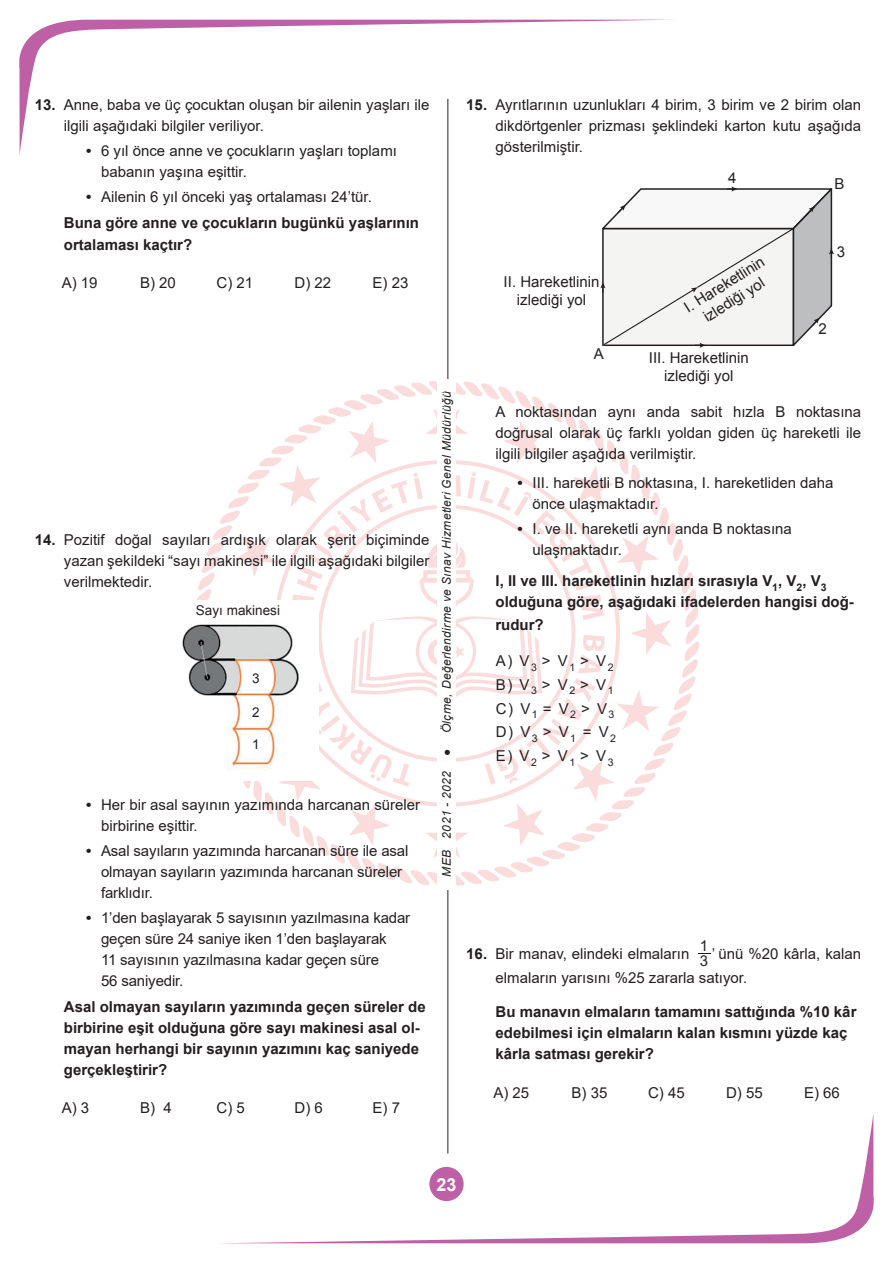
<style>
.page{position:relative;width:893px;height:1263px;background:#fff}
.page>*{position:absolute;margin:0;border:0;box-sizing:border-box;transform-origin:0 0}
.t1{font:700 18px "Arial";color:#fff}
.t2{font:15px/21px "Arial";color:#231f20}
.t3{font:700 15px/21px "Arial";color:#231f20}
.t4{font:13.5px "Arial";color:#231f20}
.t5{font:italic 12px "Arial";letter-spacing:.03em;color:#231f20}
.s1{font-weight:700}
.s2{font-weight:400}
</style>
<div class="page">
<svg style="left:19px;top:20px;width:631px;height:135px"></svg>
<svg style="left:243px;top:1113px;width:631px;height:130px"></svg>
<svg style="left:187px;top:374px;width:519px;height:518px"></svg>
<hr style="left:447px;top:99px;width:1px;height:1054px;background:#231f20">
<div style="left:437px;top:379px;width:19px;height:510px;background:#fff"></div>
<img style="left:182px;top:601px;width:136px;height:179px">
<svg style="left:600px;top:186px;width:234px;height:162px"></svg>
<svg style="left:698px;top:953px;width:12px;height:1px"></svg>
<p class="t2" style="left:64px;top:94px;width:367px;text-indent:-29px"><span class="s1">13.</span> Anne, baba ve üç çocuktan oluşan bir ailenin yaşları ile ilgili aşağıdaki bilgiler veriliyor.</p>
<p class="t2" style="left:101px;top:140px;width:297px;text-indent:-15px"><span class="s1">•</span> 6 yıl önce anne ve çocukların yaşları toplamı babanın yaşına eşittir.</p>
<p class="t3" style="left:64px;top:185px;width:357px;line-height:25.2px;text-indent:22px">• <span class="s2">Ailenin 6 yıl önceki yaş ortalaması 24’tür.<br></span>Buna göre anne ve çocukların bugünkü yaşlarının</p>
<p class="t3" style="left:64px;top:234px;width:130px">ortalaması kaçtır?</p>
<p class="t2" style="left:62px;top:272px;width:37px">A) 19</p>
<p class="t2" style="left:140px;top:272px;width:37px">B) 20</p>
<p class="t2" style="left:216px;top:272px;width:38px">C) 21</p>
<p class="t2" style="left:294px;top:272px;width:38px">D) 22</p>
<p class="t2" style="left:372px;top:272px;width:37px">E) 23</p>
<p class="t2" style="left:64px;top:529px;width:367px;text-align:justify;text-indent:-29px"><span class="s1">14.</span> Pozitif doğal sayıları ardışık olarak şerit biçiminde yazan şekildeki “sayı makinesi” ile ilgili aşağıdaki bilgiler verilmektedir.</p>
<p class="t4" style="left:196px;top:601px;width:86px">Sayı makinesi</p>
<p class="t4" style="left:252px;top:670px;width:9px">3</p>
<p class="t4" style="left:252px;top:703px;width:9px">2</p>
<p class="t4" style="left:252px;top:736px;width:9px">1</p>
<p class="t2" style="left:101px;top:794px;width:321px;text-indent:-15px"><span class="s1">•</span> Her bir asal sayının yazımında harcanan süreler birbirine eşittir.</p>
<p class="t2" style="left:101px;top:840px;width:309px;text-indent:-15px"><span class="s1">•</span> Asal sayıların yazımında harcanan süre ile asal olmayan sayıların yazımında harcanan süreler farklıdır.</p>
<p class="t2" style="left:101px;top:907px;width:311px;text-indent:-15px"><span class="s1">•</span> 1’den başlayarak 5 sayısının yazılmasına kadar geçen süre 24 saniye iken 1’den başlayarak<br>11 sayısının yazılmasına kadar geçen süre<br>56 saniyedir.</p>
<p class="t3" style="left:64px;top:996px;width:363px">Asal olmayan sayıların yazımında geçen süreler de birbirine eşit olduğuna göre sayı makinesi asal ol&shy;mayan herhangi bir sayının yazımını kaç saniyede gerçekleştirir?</p>
<p class="t2" style="left:62px;top:1097px;width:29px">A) 3</p>
<p class="t2" style="left:140px;top:1097px;width:33px">B) 4</p>
<p class="t2" style="left:216px;top:1097px;width:30px">C) 5</p>
<p class="t2" style="left:294px;top:1097px;width:30px">D) 6</p>
<p class="t2" style="left:372px;top:1097px;width:29px">E) 7</p>
<p class="t5" style="left:439px;top:756px;width:366px;rotate:-90deg">● Ölçme, Değerlendirme ve Sınav Hizmetleri Genel Müdürlüğü</p>
<p class="t5" style="left:439px;top:877px;width:107px;rotate:-90deg">MEB 2021 - 2022</p>
<p class="t2" style="left:495px;top:94px;width:367px;text-align:justify;text-indent:-29px"><span class="s1">15.</span> Ayrıtlarının uzunlukları 4 birim, 3 birim ve 2 birim olan dikdörtgenler prizması şeklindeki karton kutu aşağıda gösterilmiştir.</p>
<p class="t2" style="left:504px;top:273px;width:97px;line-height:18px;text-align:center">II. Hareketlinin izlediği yol</p>
<p class="t2" style="left:594px;top:344px;width:12px">A</p>
<p class="t2" style="left:728px;top:167px;width:10px">4</p>
<p class="t2" style="left:681px;top:301px;width:93px;line-height:18px;text-align:center;rotate:-32deg">I. Hareketlinin izlediği yol</p>
<p class="t2" style="left:649px;top:348px;width:102px;line-height:18px;text-align:center">III. Hareketlinin izlediği yol</p>
<p class="t2" style="left:835px;top:173px;width:12px">B</p>
<p class="t2" style="left:837px;top:241px;width:10px">3</p>
<p class="t2" style="left:818px;top:319px;width:10px">2</p>
<p class="t2" style="left:495px;top:401px;width:367px;text-align:justify">A noktasından aynı anda sabit hızla B noktasına doğrusal olarak üç farklı yoldan giden üç hareketli ile ilgili bilgiler aşağıda verilmiştir.</p>
<p class="t2" style="left:533px;top:472px;width:303px;text-indent:-15px"><span class="s1">•</span> III. hareketli B noktasına, I. hareketliden daha önce ulaşmaktadır.</p>
<p class="t2" style="left:533px;top:518px;width:261px;text-indent:-15px"><span class="s1">•</span> I. ve II. hareketli aynı anda B noktasına ulaşmaktadır.</p>
<p class="t3" style="left:495px;top:570px;width:360px">I, II ve III. hareketlinin hızları sırasıyla V<sub>1</sub>, V<sub>2</sub>, V<sub>3 </sub>olduğuna göre, aşağıdaki ifadelerden hangisi doğ-</p>
<p class="t3" style="left:495px;top:614px;width:50px">rudur?</p>
<p class="t2" style="left:496px;top:649px;width:122px;line-height:23.7px">A) V<sub>3</sub> &gt; V<sub>1</sub> &gt; V<sub>2<br></sub>B) V<sub>3</sub> &gt; V<sub>2</sub> &gt; V<sub>1<br></sub>C) V<sub>1</sub> = V<sub>2</sub> &gt; V<sub>3<br></sub>D) V<sub>3</sub> &gt; V<sub>1</sub> = V<sub>2<br></sub>E) V<sub>2</sub> &gt; V<sub>1</sub> &gt; V<sub>3</sub></p>
<p class="t2" style="left:700px;top:935px;width:10px">1</p>
<p class="t2" style="left:495px;top:941px;width:367px;line-height:24px;text-indent:218px">̓ ünü %20 kârla, kalan elmaların yarısını %25 zararla satıyor.</p>
<p class="t3" style="left:495px;top:1001px;width:362px">Bu manavın elmaların tamamını sattığında %10 kâr edebilmesi için elmaların kalan kısmını yüzde kaç kârla satması gerekir?</p>
<p class="t2" style="left:493px;top:1082px;width:37px">A) 25</p>
<p class="t2" style="left:572px;top:1082px;width:37px">B) 35</p>
<p class="t2" style="left:648px;top:1082px;width:38px">C) 45</p>
<p class="t2" style="left:726px;top:1082px;width:38px">D) 55</p>
<p class="t2" style="left:804px;top:1082px;width:37px">E) 66</p>
<p class="t2" style="left:466px;top:943px;width:225px"><span class="s1">16.</span> Bir manav, elindeki elmaların</p>
<p class="t2" style="left:700px;top:950px;width:10px">3</p>
<p class="t1" style="left:437px;top:1171px;width:22px">23</p>
</div>
